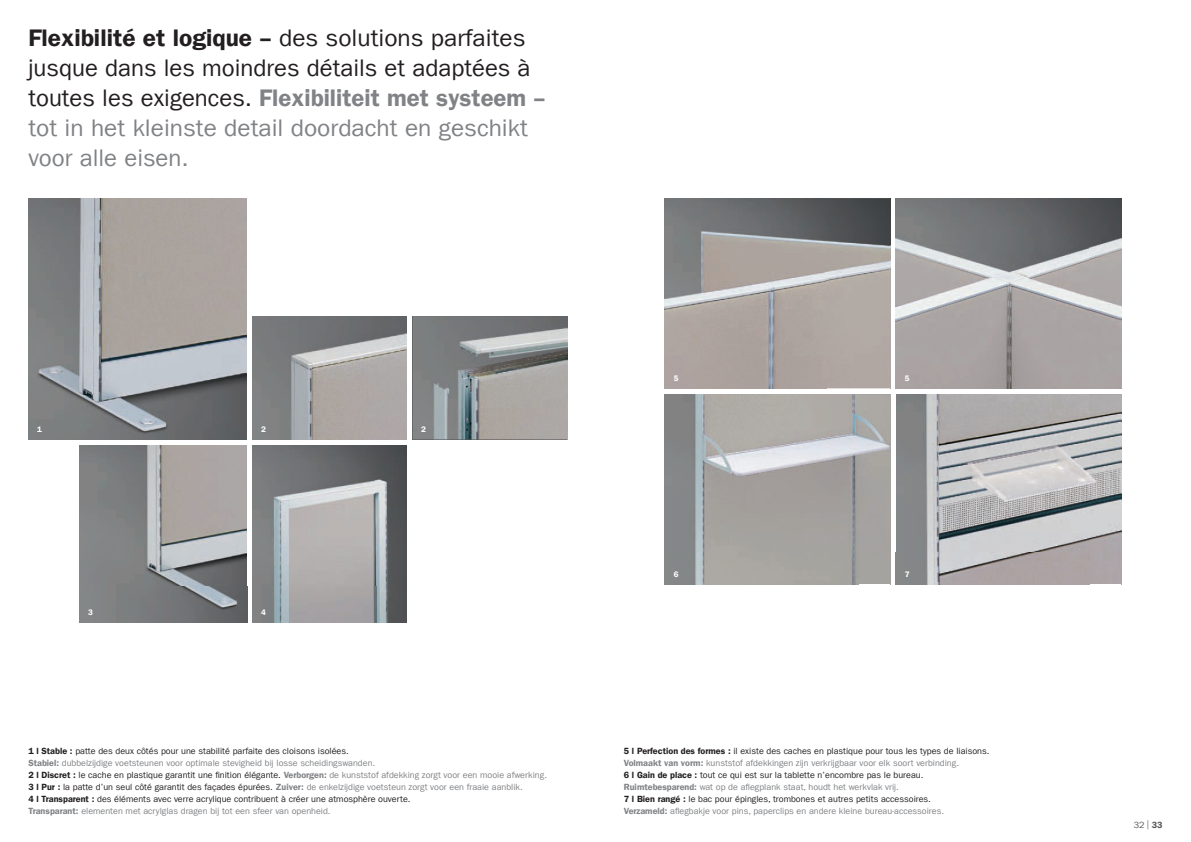
<style>
.page{position:relative;width:1191px;height:842px;background:#fff}
.page>*{position:absolute;margin:0;border:0;box-sizing:border-box;transform-origin:0 0}
.t1{font:24px/30px "Franklin Gothic LT Com";color:#808285}
.t2{font:24px "Franklin Gothic LT Com Dm";color:#808285}
.t3{font:24px "Franklin Gothic LT Com Dm";color:#231f20}
.t4{font:24px "Franklin Gothic LT Com";color:#231f20}
.t5{font:9px/12px "Franklin Gothic LT Com";color:#808285}
.t6{font:9px "Franklin Gothic LT Com";color:#57585a}
.t7{font:8px "Franklin Gothic LT Com Dm";color:#fff}
.s1{font-family:"Franklin Gothic LT Com"}
.s2{font-family:"Franklin Gothic LT Com";color:#231f20}
.s3{font-family:"Franklin Gothic LT Com Dm";color:#231f20}
.s4{color:#231f20}
.s5{font-family:"Franklin Gothic LT Com Dm"}
</style>
<div class="page">
<img style="left:28px;top:198px;width:219px;height:241px">
<img style="left:252px;top:316px;width:155px;height:123px">
<img style="left:567px;top:316px;width:1px;height:123px">
<img style="left:412px;top:316px;width:155px;height:123px">
<img style="left:252px;top:445px;width:155px;height:177px">
<img style="left:79px;top:445px;width:168px;height:177px">
<img style="left:890px;top:394px;width:1px;height:32px">
<img style="left:890px;top:426px;width:1px;height:158px">
<img style="left:664px;top:394px;width:226px;height:190px">
<img style="left:1121px;top:394px;width:1px;height:32px">
<img style="left:1121px;top:425px;width:1px;height:159px">
<img style="left:895px;top:394px;width:226px;height:190px">
<img style="left:895px;top:198px;width:227px;height:191px">
<img style="left:890px;top:198px;width:1px;height:32px">
<img style="left:890px;top:230px;width:1px;height:158px">
<img style="left:664px;top:198px;width:226px;height:191px">
<h1 class="t3" style="left:28px;top:23px;width:498px">Flexibilité et logique – <span class="s1">des solutions parfaites</span></h1>
<h1 class="t4" style="left:28px;top:54px;width:504px">jusque dans les moindres détails et adaptées à</h1>
<h1 class="t2" style="left:28px;top:83px;width:518px"><span class="s2">toutes les exigences.</span> Flexibiliteit met systeem –</h1>
<h1 class="t1" style="left:28px;top:113px;width:501px">tot in het kleinste detail doordacht en geschikt voor alle eisen.</h1>
<p class="t7" style="left:37px;top:425px;width:6px">1</p>
<p class="t7" style="left:261px;top:425px;width:6px">2</p>
<p class="t7" style="left:421px;top:425px;width:6px">2</p>
<p class="t7" style="left:88px;top:608px;width:6px">3</p>
<p class="t7" style="left:261px;top:608px;width:6px">4</p>
<p class="t5" style="left:28px;top:745px;width:520px"><span class="s3">1 l Stable :</span> <span class="s4">patte des deux côtés pour une stabilité parfaite des cloisons isolées.<br></span><span class="s5">Stabiel:</span> dubbelzijdige voetsteunen voor optimale stevigheid bij losse scheidingswanden.<br><span class="s3">2 l Discret :</span> <span class="s4">le cache en plastique garantit une finition élégante.</span> <span class="s5">Verborgen:</span> de kunststof afdekking zorgt voor een mooie afwerking.<br><span class="s3">3 l Pur :</span> <span class="s4">la patte d’un seul côté garantit des façades épurées.</span> <span class="s5">Zuiver:</span> de enkelzijdige voetsteun zorgt voor een fraaie aanblik.<br><span class="s3">4 l Transparent :</span> <span class="s4">des éléments avec verre acrylique contribuent à créer une atmosphère ouverte.<br></span><span class="s5">Transparant:</span> elementen met acrylglas dragen bij tot een sfeer van openheid.</p>
<p class="t7" style="left:673px;top:374px;width:6px">5</p>
<p class="t7" style="left:673px;top:569px;width:6px">6</p>
<p class="t7" style="left:904px;top:374px;width:6px">5</p>
<p class="t7" style="left:904px;top:569px;width:6px">7</p>
<p class="t5" style="left:624px;top:745px;width:367px"><span class="s3">5 l Perfection des formes :</span> <span class="s4">il existe des caches en plastique pour tous les types de liaisons.<br></span><span class="s5">Volmaakt van vorm:</span> kunststof afdekkingen zijn verkrijgbaar voor elk soort verbinding.<br><span class="s3">6 l Gain de place :</span> <span class="s4">tout ce qui est sur la tablette n’encombre pas le bureau.<br></span><span class="s5">Ruimtebesparend:</span> wat op de aflegplank staat, houdt het werkvlak vrij.<br><span class="s3">7 l Bien rangé :</span> <span class="s4">le bac pour épingles, trombones et autres petits accessoires.<br></span><span class="s5">Verzameld:</span> aflegbakje voor pins, paperclips en andere kleine bureau-accessoires.</p>
<p class="t6" style="left:1133px;top:820px;width:30px">32 | <span class="s5">33</span></p>
</div>
